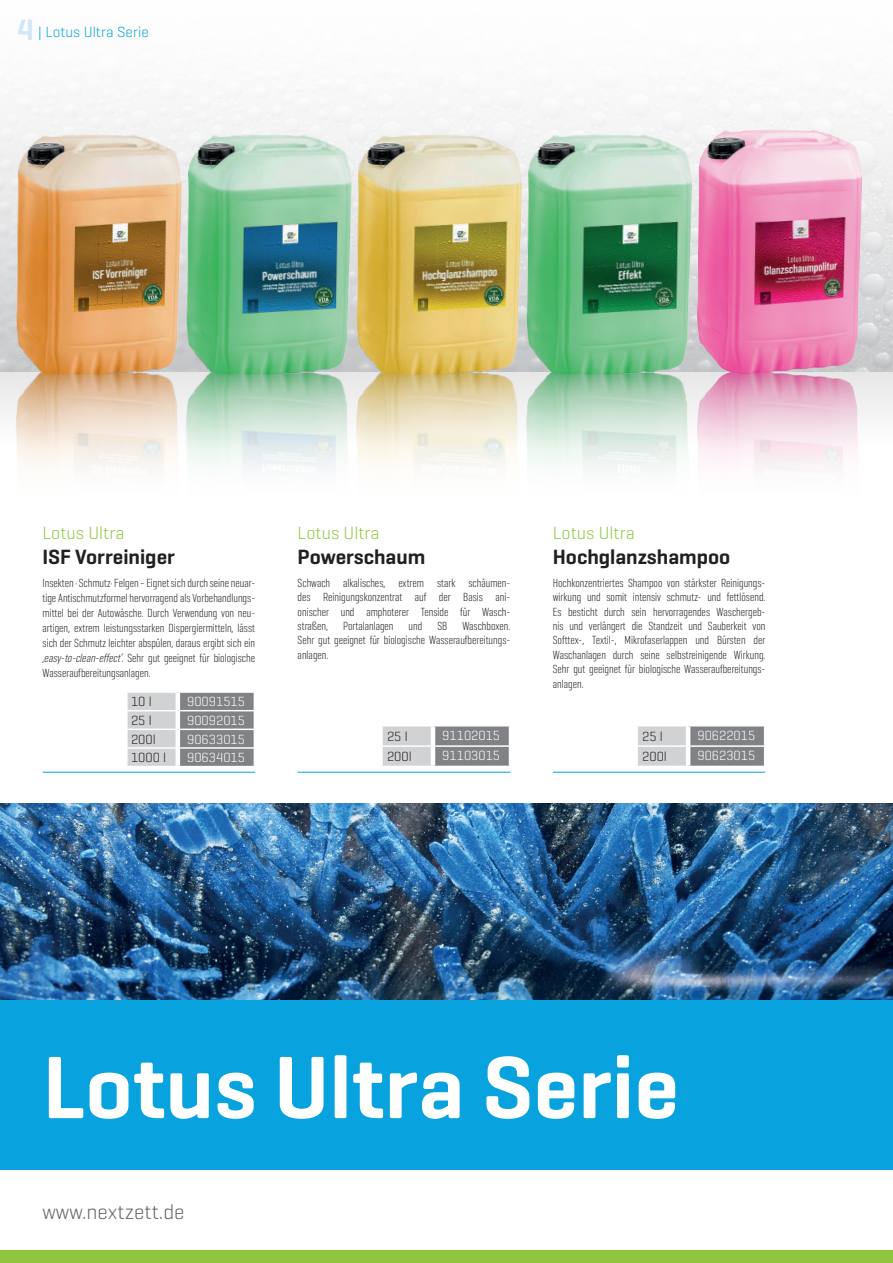
<style>
.page{position:relative;width:893px;height:1263px;background:#fff}
.page>*{position:absolute;margin:0;border:0;box-sizing:border-box;transform-origin:0 0}
.t1{font:600 90px "Geogrotesque";color:#fff}
.t2{font:600 30px "Geogrotesque";color:#d1e7f7}
.t3{font:600 21px "Geogrotesque";color:#231f20}
.t4{font:300 21px "Geogrotesque";color:#636366}
.t5{font:300 18px "Geogrotesque";color:#8fc63e}
.t6{font:300 15px "Geogrotesque";color:#08a2de}
.t7{font:300 13.5px "Geogrotesque";color:#fff}
.t8{font:300 13.5px "Geogrotesque";color:#231f20}
.t9{font:300 12px/14.4px "Geogrotesque Comp";color:#231f20;text-align:justify}
.s1{font-style:italic}
</style>
<div class="page">
<svg style="left:127px;top:692px;width:128px;height:74px;background:#a8aaac"></svg>
<hr style="left:176px;top:693px;width:4px;height:18px;background:#fff">
<hr style="left:176px;top:711px;width:4px;height:18px;background:#fff">
<hr style="left:176px;top:729px;width:4px;height:19px;background:#fff">
<hr style="left:176px;top:748px;width:4px;height:18px;background:#fff">
<svg style="left:382px;top:726px;width:128px;height:40px;background:#a7a8ab"></svg>
<hr style="left:431px;top:726px;width:4px;height:20px;background:#fff">
<hr style="left:431px;top:746px;width:4px;height:20px;background:#fff">
<svg style="left:637px;top:726px;width:128px;height:40px;background:#a7a8ab"></svg>
<hr style="left:686px;top:726px;width:4px;height:20px;background:#fff">
<hr style="left:686px;top:746px;width:4px;height:20px;background:#fff">
<div style="left:0;top:999px;width:893px;height:170px;background:#08a2de"></div>
<hr style="left:43px;top:772px;width:212px;height:1px;background:#08a2de">
<hr style="left:553px;top:772px;width:212px;height:1px;background:#08a2de">
<hr style="left:298px;top:772px;width:212px;height:1px;background:#08a2de">
<svg style="left:0;top:371px;width:893px;height:76px;background:#dad7c9"></svg>
<img style="left:0;top:96px;width:893px;height:275px">
<img style="left:15px;top:119px;width:680px;height:255px">
<img style="left:697px;top:130px;width:165px;height:244px">
<div style="left:0;top:1250px;width:893px;height:13px;background:#8fc63e"></div>
<img style="left:0;top:804px;width:893px;height:195px">
<p class="t2" style="left:17px;top:11px;width:18px">4</p>
<p class="t6" style="left:38px;top:22px;width:112px">| Lotus Ultra Serie</p>
<p class="t5" style="left:43px;top:521px;width:83px">Lotus Ultra</p>
<p class="t3" style="left:43px;top:544px;width:134px">ISF Vorreiniger</p>
<p class="t9" style="left:43px;top:575px;width:214px;line-height:15px">Insekten · Schmutz· Felgen – Eignet sich durch seine neuar&shy;tige Antischmutzformel hervorragend als Vorbehandlungs&shy;mittel bei der Autowäsche. Durch Verwendung von neu&shy;artigen, extrem leistungsstarken Dispergiermitteln, lässt sich der Schmutz leichter abspülen, daraus ergibt sich ein <span class="s1">‚easy-to-clean-effect‘</span>. Sehr gut geeignet für biologische Wasseraufbereitungsanlagen.</p>
<p class="t8" style="left:131px;top:693px;width:22px">10 l</p>
<p class="t7" style="left:187px;top:693px;width:59px">90091515</p>
<p class="t8" style="left:131px;top:712px;width:22px">25 l</p>
<p class="t7" style="left:187px;top:712px;width:59px">90092015</p>
<p class="t8" style="left:131px;top:731px;width:26px">200l</p>
<p class="t7" style="left:187px;top:731px;width:59px">90633015</p>
<p class="t8" style="left:131px;top:749px;width:37px">1000 l</p>
<p class="t7" style="left:187px;top:749px;width:59px">90634015</p>
<p class="t5" style="left:298px;top:521px;width:83px">Lotus Ultra</p>
<p class="t3" style="left:298px;top:544px;width:129px">Powerschaum</p>
<p class="t9" style="left:298px;top:575px;width:214px">Schwach alkalisches, extrem stark schäumen&shy;des Reinigungskonzentrat auf der Basis ani&shy;onischer und amphoterer Tenside für Wasch&shy;straßen,</p>
<p class="t9" style="left:298px;top:618px;width:214px;text-indent:165px">Waschboxen.<br>Sehr gut geeignet für biologische Wasseraufbereitungs&shy;anlagen.</p>
<p class="t9" style="left:343px;top:618px;width:52px">Portalanlagen</p>
<p class="t9" style="left:409px;top:618px;width:15px">und</p>
<p class="t9" style="left:437px;top:618px;width:11px">SB</p>
<p class="t8" style="left:387px;top:728px;width:22px">25 l</p>
<p class="t7" style="left:442px;top:727px;width:59px">91102015</p>
<p class="t8" style="left:387px;top:748px;width:26px">200l</p>
<p class="t7" style="left:442px;top:747px;width:59px">91103015</p>
<p class="t5" style="left:553px;top:521px;width:83px">Lotus Ultra</p>
<p class="t3" style="left:553px;top:544px;width:179px">Hochglanzshampoo</p>
<p class="t9" style="left:553px;top:575px;width:214px">Hochkonzentriertes Shampoo von stärkster Reinigungs&shy;wirkung und somit intensiv schmutz- und fettlösend.<br>Es besticht durch sein hervorragendes Waschergeb&shy;nis und verlängert die Standzeit und Sauberkeit von Softtex-, Textil-, Mikrofaserlappen und Bürsten der Waschanlagen durch seine selbstreinigende Wirkung.<br>Sehr gut geeignet für biologische Wasseraufbereitungs&shy;anlagen.</p>
<p class="t8" style="left:642px;top:728px;width:22px">25 l</p>
<p class="t7" style="left:697px;top:727px;width:59px">90622015</p>
<p class="t8" style="left:642px;top:748px;width:26px">200l</p>
<p class="t7" style="left:697px;top:747px;width:59px">90623015</p>
<p class="t1" style="left:43px;top:1031px;width:638px">Lotus Ultra Serie</p>
<p class="t4" style="left:43px;top:1199px;width:144px">www.nextzett.de</p>
</div>
